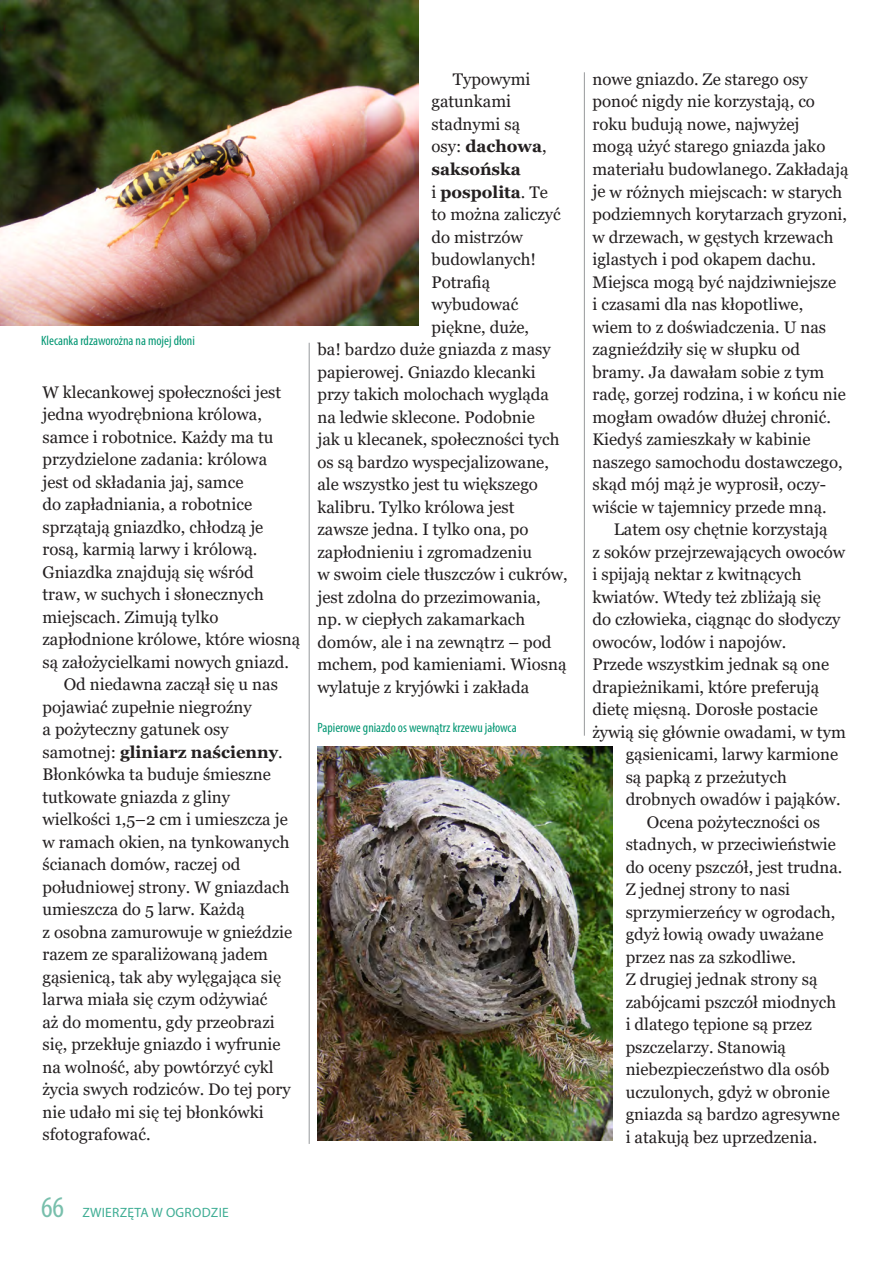
<style>
.page{position:relative;width:893px;height:1263px;background:#fff}
.page>*{position:absolute;margin:0;border:0;box-sizing:border-box;transform-origin:0 0}
.t1{font:condensed 30px "Myriad Pro";color:#78bfac}
.t2{font:16.8px/22.5px "Georgia";color:#231f20}
.t3{font:700 16.8px "Georgia";color:#231f20}
.ilustracja{font:condensed 13.5px "Myriad Pro";color:#009672}
.t4{font:13.5px "Myriad Pro";letter-spacing:.02em;color:#3ead94}
.s1{font-weight:700}
.s2{font-weight:400}
</style>
<div class="page">
<hr style="left:584px;top:72px;width:1px;height:664px;background:#97999c">
<hr style="left:309px;top:343px;width:1px;height:801px;background:#97999c">
<img style="left:317px;top:747px;width:296px;height:394px">
<img style="left:0;top:0;width:419px;height:325px">
<p class="ilustracja" style="left:41px;top:332px;width:155px">Klecanka rdzaworożna na mojej dłoni</p>
<p class="t2" style="left:43px;top:381px;width:259px">W klecankowej społeczności jest jedna wyodrębniona królowa, samce i robotnice. Każdy ma tu przydzielone zadania: królowa<br>jest od składania jaj, samce<br>do zapładniania, a robotnice sprzątają gniazdko, chłodzą je rosą, karmią larwy i królową.<br>Gniazdka znajdują się wśród<br>traw, w suchych i słonecznych miejscach. Zimują tylko zapłodnione królowe, które wiosną są założycielkami nowych gniazd.</p>
<p class="t2" style="left:43px;top:673px;width:251px;text-indent:21px">Od niedawna zaczął się u nas pojawiać zupełnie niegroźny<br>a pożyteczny gatunek osy samotnej: <span class="s1">gliniarz naścienny</span>.<br>Błonkówka ta buduje śmieszne tutkowate gniazda z gliny wielkości 1,5–2 cm i umieszcza je w ramach okien, na tynkowanych ścianach domów, raczej od południowej strony. W gniazdach umieszcza do 5 larw. Każdą<br>z osobna zamurowuje w gnieździe razem ze sparaliżowaną jadem gąsienicą, tak aby wylęgająca się larwa miała się czym odżywiać<br>aż do momentu, gdy przeobrazi się, przekłuje gniazdo i wyfrunie na wolność, aby powtórzyć cykl życia swych rodziców. Do tej pory nie udało mi się tej błonkówki sfotografować.</p>
<p class="t2" style="left:453px;top:68px;width:79px">Typowymi</p>
<p class="t2" style="left:431px;top:91px;width:81px">gatunkami</p>
<p class="t2" style="left:431px;top:113px;width:90px">stadnymi są</p>
<p class="t3" style="left:431px;top:136px;width:117px"><span class="s2">osy:</span> dachowa<span class="s2">,</span></p>
<p class="t3" style="left:431px;top:158px;width:91px">saksońska</p>
<p class="t3" style="left:431px;top:181px;width:118px"><span class="s2">i</span> pospolita<span class="s2">. Te</span></p>
<p class="t2" style="left:431px;top:203px;width:131px">to można zaliczyć</p>
<p class="t2" style="left:431px;top:226px;width:93px">do mistrzów</p>
<p class="t2" style="left:431px;top:248px;width:106px">budowlanych!</p>
<p class="t2" style="left:431px;top:271px;width:60px">Potrafią</p>
<p class="t2" style="left:431px;top:293px;width:88px">wybudować</p>
<p class="t2" style="left:431px;top:316px;width:99px">piękne, duże,</p>
<p class="t2" style="left:317px;top:338px;width:235px">ba! bardzo duże gniazda z masy</p>
<p class="t2" style="left:317px;top:361px;width:220px">papierowej. Gniazdo klecanki</p>
<p class="t2" style="left:317px;top:383px;width:233px">przy takich molochach wygląda</p>
<p class="t2" style="left:317px;top:406px;width:219px">na ledwie sklecone. Podobnie</p>
<p class="t2" style="left:317px;top:428px;width:243px">jak u klecanek, społeczności tych</p>
<p class="t2" style="left:317px;top:451px;width:233px">os są bardzo wyspecjalizowane,</p>
<p class="t2" style="left:317px;top:473px;width:222px">ale wszystko jest tu większego</p>
<p class="t2" style="left:317px;top:496px;width:199px">kalibru. Tylko królowa jest</p>
<p class="t2" style="left:317px;top:518px;width:213px">zawsze jedna. I tylko ona, po</p>
<p class="t2" style="left:317px;top:541px;width:216px">zapłodnieniu i zgromadzeniu</p>
<p class="t2" style="left:317px;top:563px;width:252px">w swoim ciele tłuszczów i cukrów,</p>
<p class="t2" style="left:317px;top:586px;width:225px">jest zdolna do przezimowania,</p>
<p class="t2" style="left:317px;top:608px;width:209px">np. w ciepłych zakamarkach</p>
<p class="t2" style="left:317px;top:631px;width:236px">domów, ale i na zewnątrz – pod</p>
<p class="t2" style="left:317px;top:653px;width:250px">mchem, pod kamieniami. Wiosną</p>
<p class="t2" style="left:317px;top:676px;width:213px">wylatuje z kryjówki i zakłada</p>
<p class="ilustracja" style="left:317px;top:720px;width:201px">Papierowe gniazdo os wewnątrz krzewu jałowca</p>
<h1 class="t1" style="left:41px;top:1189px;width:25px">66</h1>
<p class="t4" style="left:82px;top:1204px;width:148px">ZWIERZĘTA W OGRODZIE</p>
<p class="t2" style="left:592px;top:68px;width:257px">nowe gniazdo. Ze starego osy ponoć nigdy nie korzystają, co roku budują nowe, najwyżej<br>mogą użyć starego gniazda jako materiału budowlanego. Zakładają je w różnych miejscach: w starych podziemnych korytarzach gryzoni, w drzewach, w gęstych krzewach iglastych i pod okapem dachu.<br>Miejsca mogą być najdziwniejsze<br>i czasami dla nas kłopotliwe,<br>wiem to z doświadczenia. U nas zagnieździły się w słupku od bramy. Ja dawałam sobie z tym radę, gorzej rodzina, i w końcu nie mogłam owadów dłużej chronić.<br>Kiedyś zamieszkały w kabinie naszego samochodu dostawczego, skąd mój mąż je wyprosił, oczy&shy;wiście w tajemnicy przede mną.</p>
<p class="t2" style="left:614px;top:518px;width:215px">Latem osy chętnie korzystają</p>
<p class="t2" style="left:592px;top:541px;width:254px">z soków przejrzewających owoców</p>
<p class="t2" style="left:592px;top:563px;width:211px">i spijają nektar z kwitnących</p>
<p class="t2" style="left:592px;top:586px;width:230px">kwiatów. Wtedy też zbliżają się</p>
<p class="t2" style="left:592px;top:608px;width:249px">do człowieka, ciągnąc do słodyczy</p>
<p class="t2" style="left:592px;top:631px;width:196px">owoców, lodów i napojów.</p>
<p class="t2" style="left:592px;top:653px;width:238px">Przede wszystkim jednak są one</p>
<p class="t2" style="left:592px;top:676px;width:228px">drapieżnikami, które preferują</p>
<p class="t2" style="left:592px;top:698px;width:227px">dietę mięsną. Dorosłe postacie</p>
<p class="t2" style="left:592px;top:721px;width:255px">żywią się głównie owadami, w tym</p>
<p class="t2" style="left:626px;top:743px;width:214px">gąsienicami, larwy karmione</p>
<p class="t2" style="left:626px;top:766px;width:163px">są papką z przeżutych</p>
<p class="t2" style="left:626px;top:788px;width:217px">drobnych owadów i pająków.</p>
<p class="t2" style="left:626px;top:811px;width:218px;text-indent:21px">Ocena pożyteczności os stadnych, w przeciwieństwie do oceny pszczół, jest trudna.<br>Z jednej strony to nasi sprzymierzeńcy w ogrodach, gdyż łowią owady uważane przez nas za szkodliwe.<br>Z drugiej jednak strony są zabójcami pszczół miodnych i dlatego tępione są przez pszczelarzy. Stanowią niebezpieczeństwo dla osób uczulonych, gdyż w obronie gniazda są bardzo agresywne i atakują bez uprzedzenia.</p>
</div>
